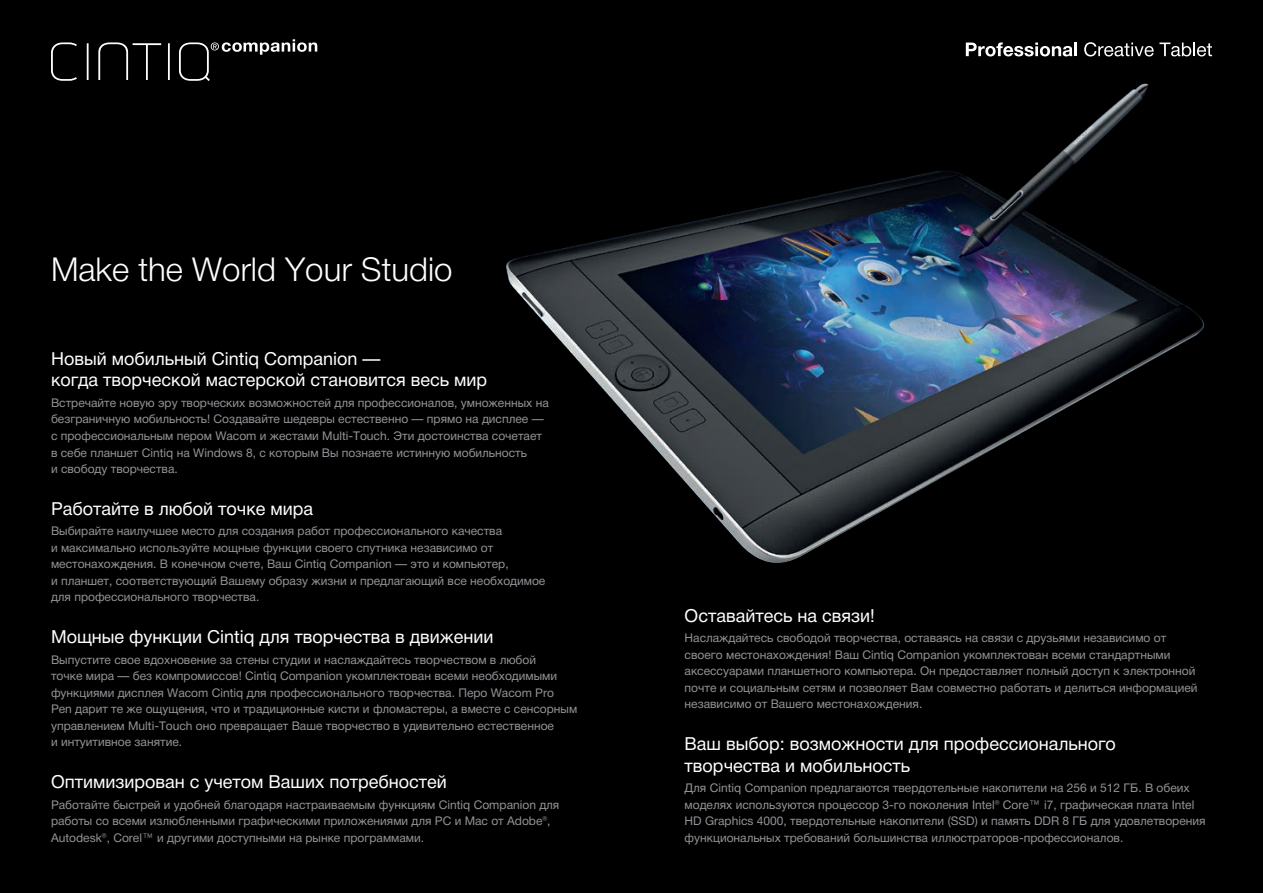
<style>
.page{position:relative;width:1263px;height:893px;background:#000001}
.page>*{position:absolute;margin:0;border:0;box-sizing:border-box;transform-origin:0 0}
.t1{font:300 33px "Helvetica Neue LTCYR";color:#fff}
.t2{font:18px/21.6px "Helvetica Neue LTCYR";color:#fff}
.t3{font:12px/16.5px "Helvetica Neue LTCYR";color:#939598}
</style>
<div class="page">
<img style="left:506px;top:84px;width:698px;height:479px">
<svg style="left:51px;top:39px;width:266px;height:42px"></svg>
<svg style="left:966px;top:42px;width:111px;height:14px"></svg>
<svg style="left:1084px;top:42px;width:128px;height:14px"></svg>
<h1 class="t1" style="left:51px;top:251px;width:403px">Make the World Your Studio</h1>
<h2 class="t2" style="left:51px;top:348px;width:438px">Новый мобильный Cintiq Companion —<br>когда творческой мастерской становится весь мир</h2>
<p class="t3" style="left:51px;top:395px;width:499px">Встречайте новую эру творческих возможностей для профессионалов, умноженных на безграничную мобильность! Создавайте шедевры естественно — прямо на дисплее — с профессиональным пером Wacom и жестами Multi-Touch. Эти достоинства сочетает в себе планшет Cintiq на Windows 8, с которым Вы познаете истинную мобильность<br>и свободу творчества.</p>
<h2 class="t2" style="left:51px;top:498px;width:263px">Работайте в любой точке мира</h2>
<p class="t3" style="left:51px;top:523px;width:496px">Выбирайте наилучшее место для создания работ профессионального качества<br>и максимально используйте мощные функции своего спутника независимо от местонахождения. В конечном счете, Ваш Cintiq Companion — это и компьютер,<br>и планшет, соответствующий Вашему образу жизни и предлагающий все необходимое для профессионального творчества.</p>
<h2 class="t2" style="left:51px;top:626px;width:444px">Мощные функции Cintiq для творчества в движении</h2>
<p class="t3" style="left:51px;top:652px;width:528px">Выпустите свое вдохновение за стены студии и наслаждайтесь творчеством в любой<br>точке мира — без компромиссов! Cintiq Companion укомплектован всеми необходимыми функциями дисплея Wacom Cintiq для профессионального творчества. Перо Wacom Pro Pen дарит те же ощущения, что и традиционные кисти и фломастеры, а вместе с сенсорным управлением Multi-Touch оно превращает Ваше творчество в удивительно естественное<br>и интуитивное занятие.</p>
<h2 class="t2" style="left:51px;top:771px;width:397px">Оптимизирован с учетом Ваших потребностей</h2>
<p class="t3" style="left:51px;top:797px;width:510px">Работайте быстрей и удобней благодаря настраиваемым функциям Cintiq Companion для работы со всеми излюбленными графическими приложениями для PC и Mac от Adobe®,<br>Autodesk®, Corel™ и другими доступными на рынке программами.</p>
<h2 class="t2" style="left:685px;top:605px;width:192px">Оставайтесь на связи!</h2>
<p class="t3" style="left:685px;top:630px;width:514px">Наслаждайтесь свободой творчества, оставаясь на связи с друзьями независимо от своего местонахождения! Ваш Cintiq Companion укомплектован всеми стандартными аксессуарами планшетного компьютера. Он предоставляет полный доступ к электронной почте и социальным сетям и позволяет Вам совместно работать и делиться информацией независимо от Вашего местонахождения.</p>
<h2 class="t2" style="left:685px;top:733px;width:433px">Ваш выбор: возможности для профессионального творчества и мобильность</h2>
<p class="t3" style="left:685px;top:780px;width:522px">Для Cintiq Companion предлагаются твердотельные накопители на 256 и 512 ГБ. В обеих моделях используются процессор 3-го поколения Intel® Core™ i7, графическая плата Intel HD Graphics 4000, твердотельные накопители (SSD) и память DDR 8 ГБ для удовлетворения функциональных требований большинства иллюстраторов-профессионалов.</p>
</div>
